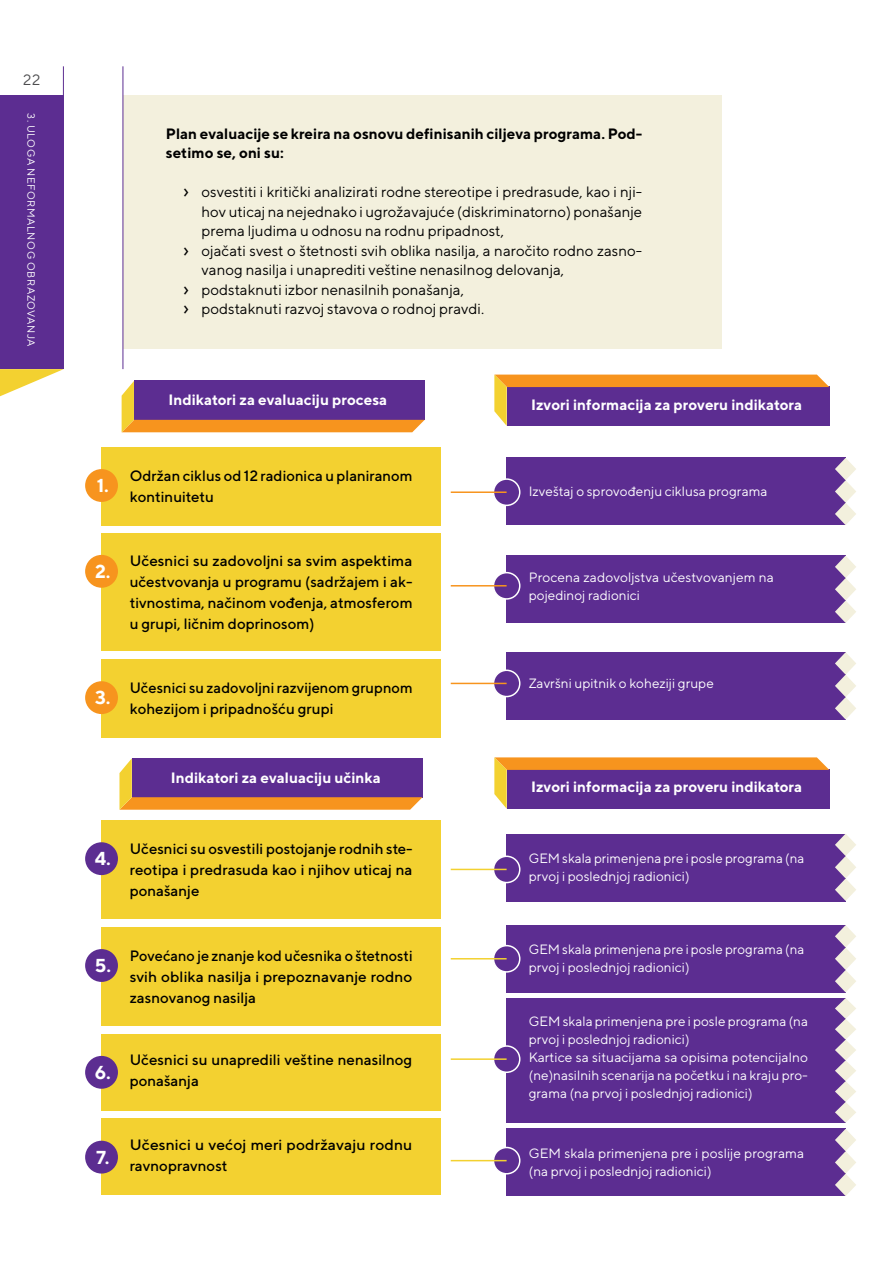
<style>
.page{position:relative;width:893px;height:1263px;background:#fff}
.page>*{position:absolute;margin:0;border:0;box-sizing:border-box;transform-origin:0 0}
.t1{font:700 18.75px "TT Norms";color:#fff}
.t2{font:500 15px/21px "TT Norms";color:#000}
.t3{font:15px "TT Norms";color:#000}
.t4{font:700 15px "TT Norms";color:#fff}
.t5{font:500 15px/21px "TT Norms";color:#000;text-align:justify;scale:.96 1}
.t6{font:700 15px/19.5px "TT Norms";color:#000}
.t7{font:500 15px/21px "TT Norms";color:#000;scale:1.04 1}
.t8{font:15px "TT Norms";color:#4d4d4f}
.t9{font:13.5px/18px "TT Norms";color:#fff}
.t10{font:10.5px "TT Norms";letter-spacing:.05em;color:#fff}
.s1{font-family:"Meta Pro"}
</style>
<div class="page">
<hr style="left:63px;top:66px;width:1px;height:33px;background:#5c2d91">
<div style="left:0;top:96px;width:64px;height:273px;background:#5c2d91"></div>
<svg style="left:0;top:369px;width:64px;height:27px"></svg>
<div style="left:123px;top:96px;width:599px;height:253px;background:#f3f0dd"></div>
<hr style="left:123px;top:66px;width:1px;height:303px;background:#5c2d91">
<div style="left:101px;top:447px;width:339px;height:78px;background:#f3d130"></div>
<div style="left:101px;top:533px;width:339px;height:118px;background:#f3d130"></div>
<div style="left:101px;top:659px;width:339px;height:78px;background:#f3d130"></div>
<div style="left:101px;top:820px;width:339px;height:98px;background:#f3d130"></div>
<div style="left:101px;top:927px;width:339px;height:98px;background:#f3d130"></div>
<div style="left:101px;top:1034px;width:339px;height:76px;background:#f3d130"></div>
<div style="left:101px;top:1119px;width:339px;height:76px;background:#f3d130"></div>
<div style="left:507px;top:458px;width:339px;height:67px;background:#5c2d91"></div>
<div style="left:507px;top:556px;width:339px;height:67px;background:#5c2d91"></div>
<div style="left:507px;top:652px;width:339px;height:67px;background:#5c2d91"></div>
<div style="left:507px;top:834px;width:339px;height:67px;background:#5c2d91"></div>
<div style="left:507px;top:925px;width:339px;height:67px;background:#5c2d91"></div>
<div style="left:507px;top:998px;width:339px;height:125px;background:#5c2d91"></div>
<div style="left:507px;top:1129px;width:339px;height:67px;background:#5c2d91"></div>
<svg style="left:122px;top:381px;width:303px;height:51px;background:#854b75"></svg>
<svg style="left:119px;top:758px;width:303px;height:52px;background:#874e75"></svg>
<svg style="left:494px;top:375px;width:335px;height:51px;background:#854b75"></svg>
<svg style="left:494px;top:757px;width:335px;height:52px;background:#874d76"></svg>
<div style="left:85px;top:469px;width:33px;height:33px;background:#f7941e;border-radius:50%"></div>
<div style="left:85px;top:555px;width:33px;height:33px;background:#f7941e;border-radius:50%"></div>
<div style="left:85px;top:681px;width:33px;height:33px;background:#f7941e;border-radius:50%"></div>
<div style="left:85px;top:842px;width:33px;height:33px;background:#5c2d91;border-radius:50%"></div>
<div style="left:85px;top:949px;width:33px;height:33px;background:#5c2d91;border-radius:50%"></div>
<div style="left:85px;top:1056px;width:33px;height:33px;background:#5c2d91;border-radius:50%"></div>
<div style="left:85px;top:1141px;width:33px;height:32px;background:#5c2d91;border-radius:50%"></div>
<div style="left:493px;top:479px;width:27px;height:26px;background:#5c2d91;border-radius:50%"></div>
<div style="left:493px;top:478px;width:27px;height:28px;border:2px solid #fff;border-radius:50%"></div>
<hr style="left:451px;top:491px;width:56px;height:2px;background:#f7941e">
<svg style="left:835px;top:458px;width:21px;height:67px"></svg>
<svg style="left:835px;top:556px;width:21px;height:67px"></svg>
<svg style="left:835px;top:652px;width:21px;height:67px"></svg>
<svg style="left:835px;top:834px;width:21px;height:67px"></svg>
<svg style="left:835px;top:925px;width:21px;height:67px"></svg>
<svg style="left:835px;top:1129px;width:21px;height:67px"></svg>
<svg style="left:835px;top:998px;width:21px;height:125px"></svg>
<div style="left:493px;top:573px;width:27px;height:26px;background:#5c2d91;border-radius:50%"></div>
<div style="left:493px;top:572px;width:27px;height:28px;border:2px solid #fff;border-radius:50%"></div>
<div style="left:493px;top:670px;width:27px;height:26px;background:#5c2d91;border-radius:50%"></div>
<div style="left:493px;top:669px;width:27px;height:28px;border:2px solid #fff;border-radius:50%"></div>
<div style="left:493px;top:856px;width:27px;height:26px;background:#5c2d91;border-radius:50%"></div>
<div style="left:493px;top:855px;width:27px;height:28px;border:2px solid #fff;border-radius:50%"></div>
<div style="left:493px;top:946px;width:27px;height:26px;background:#5c2d91;border-radius:50%"></div>
<div style="left:493px;top:945px;width:27px;height:28px;border:2px solid #fff;border-radius:50%"></div>
<div style="left:493px;top:1046px;width:27px;height:26px;background:#5c2d91;border-radius:50%"></div>
<div style="left:493px;top:1045px;width:27px;height:28px;border:2px solid #fff;border-radius:50%"></div>
<div style="left:493px;top:1147px;width:27px;height:27px;background:#5c2d91;border-radius:50%"></div>
<div style="left:493px;top:1147px;width:27px;height:27px;border:2px solid #fff;border-radius:50%"></div>
<hr style="left:451px;top:585px;width:56px;height:1px;background:#f7941e">
<hr style="left:451px;top:683px;width:56px;height:1px;background:#f7941e">
<hr style="left:451px;top:869px;width:56px;height:1px;background:#f3d130">
<hr style="left:451px;top:958px;width:56px;height:1px;background:#f3d130">
<hr style="left:451px;top:1058px;width:56px;height:2px;background:#f3d130">
<hr style="left:451px;top:1160px;width:56px;height:1px;background:#f3d130">
<p class="t8" style="left:23px;top:71px;width:19px">22</p>
<p class="t10" style="left:38px;top:113px;width:235px;rotate:90deg">3. ULOGA NEFORMALNOG OBRAZOVANJA</p>
<p class="t6" style="left:166px;top:123px;width:478px">Plan evaluacije se kreira na osnovu definisanih ciljeva programa. Pod&shy;setimo se, oni su:</p>
<p class="t3" style="left:184px;top:183px;width:460px"><span class="s1">&gt;</span> osvestiti i kritički analizirati rodne stereotipe i predrasude, kao i nji-</p>
<p class="t3" style="left:202px;top:202px;width:442px">hov uticaj na nejednako i ugrožavajuće (diskriminatorno) ponašanje</p>
<p class="t3" style="left:202px;top:222px;width:304px">prema ljudima u odnosu na rodnu pripadnost,</p>
<p class="t3" style="left:184px;top:241px;width:460px"><span class="s1">&gt;</span> ojačati svest o štetnosti svih oblika nasilja, a naročito rodno zasno-</p>
<p class="t3" style="left:202px;top:261px;width:364px">vanog nasilja i unaprediti veštine nenasilnog delovanja,</p>
<p class="t3" style="left:184px;top:280px;width:282px"><span class="s1">&gt;</span> podstaknuti izbor nenasilnih ponašanja,</p>
<p class="t3" style="left:184px;top:300px;width:302px"><span class="s1">&gt;</span> podstaknuti razvoj stavova o rodnoj pravdi.</p>
<p class="t4" style="left:169px;top:391px;width:220px">Indikatori za evaluaciju procesa</p>
<h1 class="t1" style="left:97px;top:474px;width:14px">1.</h1>
<p class="t2" style="left:130px;top:464px;width:284px">Održan ciklus od 12 radionica u planiranom kontinuitetu</p>
<h1 class="t1" style="left:95px;top:559px;width:17px">2.</h1>
<h1 class="t1" style="left:95px;top:686px;width:17px">3.</h1>
<p class="t2" style="left:130px;top:550px;width:284px;text-align:justify">Učesnici su zadovoljni sa svim aspektima učestvovanja u programu (sadržajem i ak&shy;tivnostima, načinom vođenja, atmosferom u grupi, ličnim doprinosom)</p>
<p class="t2" style="left:130px;top:676px;width:284px">Učesnici su zadovoljni razvijenom grupnom kohezijom i pripadnošću grupi</p>
<p class="t4" style="left:171px;top:768px;width:211px">Indikatori za evaluaciju učinka</p>
<h1 class="t1" style="left:95px;top:847px;width:18px">4.</h1>
<p class="t2" style="left:130px;top:838px;width:284px;text-align:justify">Učesnici su osvestili postojanje rodnih ste&shy;reotipa i predrasuda kao i njihov uticaj na ponašanje</p>
<h1 class="t1" style="left:95px;top:953px;width:18px">5.</h1>
<h1 class="t1" style="left:95px;top:1060px;width:18px">6.</h1>
<p class="t5" style="left:130px;top:944px;width:296px">Povećano je znanje kod učesnika o štetnosti svih oblika nasilja i prepoznavanje rodno zasnovanog nasilja</p>
<p class="t2" style="left:130px;top:1049px;width:284px">Učesnici su unapredili veštine nenasilnog ponašanja</p>
<h1 class="t1" style="left:96px;top:1145px;width:15px">7.</h1>
<p class="t7" style="left:130px;top:1134px;width:273px">Učesnici u većoj meri podržavaju rodnu ravnopravnost</p>
<p class="t4" style="left:531px;top:395px;width:273px">Izvori informacija za proveru indikatora</p>
<p class="t9" style="left:529px;top:482px;width:240px">Izveštaj o sprovođenju ciklusa programa</p>
<p class="t9" style="left:529px;top:567px;width:247px">Procena zadovoljstva učestvovanjem na pojedinoj radionici</p>
<p class="t9" style="left:529px;top:674px;width:187px">Završni upitnik o koheziji grupe</p>
<p class="t4" style="left:531px;top:778px;width:273px">Izvori informacija za proveru indikatora</p>
<p class="t9" style="left:529px;top:849px;width:277px">GEM skala primenjena pre i posle programa (na prvoj i poslednjoj radionici)</p>
<p class="t9" style="left:529px;top:940px;width:277px">GEM skala primenjena pre i posle programa (na prvoj i poslednjoj radionici)</p>
<p class="t9" style="left:529px;top:1012px;width:281px">GEM skala primenjena pre i posle programa (na prvoj i poslednjoj radionici)<br>Kartice sa situacijama sa opisima potencijalno (ne)nasilnih scenarija na početku i na kraju pro&shy;grama (na prvoj i poslednjoj radionici)</p>
<p class="t9" style="left:529px;top:1144px;width:277px">GEM skala primenjena pre i poslije programa (na prvoj i poslednjoj radionici)</p>
</div>
